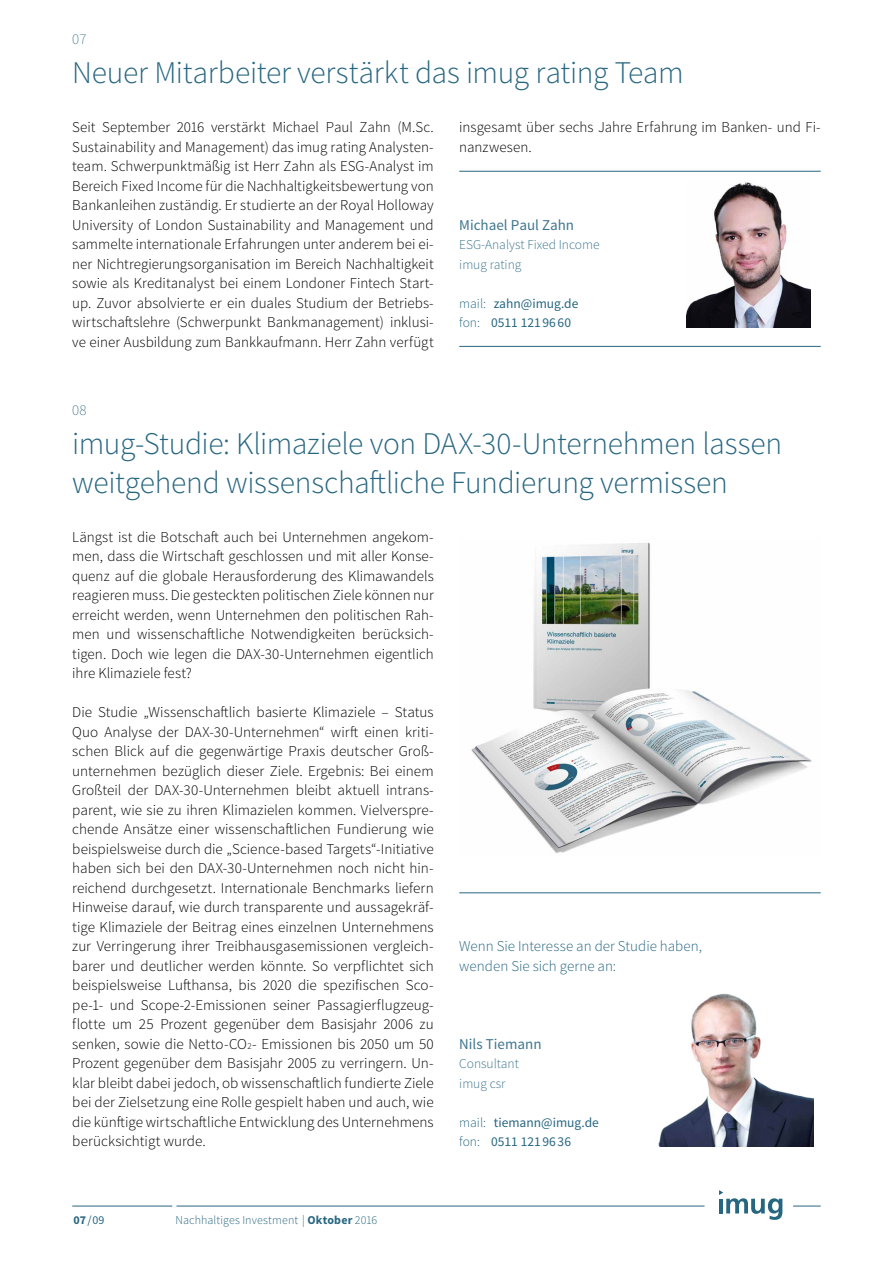
<style>
.page{position:relative;width:893px;height:1263px;background:#fff}
.page>*{position:absolute;margin:0;border:0;box-sizing:border-box;transform-origin:0 0}
.t1{font:300 31.5px/39px "Source Sans Pro";letter-spacing:-.01em;color:#276681}
.t2{font:300 15px/19.5px "Source Sans Pro";color:#000;text-align:justify}
.t3{font:300 15px/19.5px "Source Sans Pro";color:#276681}
.t4{font:15px "Source Sans Pro";color:#3d758e}
.t5{font:200 15px "Source Sans Pro";color:#276681}
.t6{font:13.5px/19.5px "Source Sans Pro";color:#276681}
.t7{font:300 13.5px/19.5px "Source Sans Pro";color:#3d758e}
.t8{font:300 12px "Source Sans Pro";letter-spacing:.005em;color:#276681}
.t9{font:12px "Source Sans Pro";color:#276681}
.s1{font-weight:300}
.s2{font-size:9px}
.s3{font-weight:700}
</style>
<div class="page">
<svg style="left:719px;top:1190px;width:63px;height:30px"></svg>
<hr style="left:176px;top:1206px;width:528px;height:1px;background:#276681">
<hr style="left:72px;top:1206px;width:100px;height:1px;background:#276681">
<svg style="left:793px;top:1206px;width:28px;height:1px"></svg>
<img style="left:471px;top:542px;width:341px;height:312px">
<hr style="left:459px;top:171px;width:362px;height:1px;background:#276681">
<hr style="left:459px;top:892px;width:362px;height:1px;background:#276681">
<hr style="left:459px;top:346px;width:362px;height:1px;background:#276681">
<img style="left:686px;top:182px;width:125px;height:145px">
<img style="left:658px;top:993px;width:155px;height:153px">
<p class="t5" style="left:72px;top:30px;width:16px">07</p>
<h1 class="t1" style="left:72px;top:54px;width:613px">Neuer Mitarbeiter verstärkt das imug rating Team</h1>
<p class="t2" style="left:72px;top:117px;width:363px">Seit September 2016 verstärkt Michael Paul Zahn (M.Sc.<br>Sustainability and Management) das imug rating Analysten&shy;team. Schwerpunktmäßig ist Herr Zahn als ESG-Analyst im Bereich Fixed Income für die Nachhaltigkeitsbewertung von Bankanleihen zuständig. Er studierte an der Royal Holloway University of London Sustainability and Management und sammelte internationale Erfahrungen unter anderem bei ei&shy;ner Nichtregierungsorganisation im Bereich Nachhaltigkeit sowie als Kreditanalyst bei einem Londoner Fintech Start&shy;up. Zuvor absolvierte er ein duales Studium der Betriebs&shy;wirtschaftslehre (Schwerpunkt Bankmanagement) inklusi&shy;ve einer Ausbildung zum Bankkaufmann. Herr Zahn verfügt</p>
<p class="t5" style="left:72px;top:401px;width:16px">08</p>
<p class="t2" style="left:459px;top:117px;width:363px">insgesamt über sechs Jahre Erfahrung im Banken- und Fi&shy;nanzwesen.</p>
<p class="t4" style="left:459px;top:215px;width:116px">Michael Paul Zahn</p>
<p class="t7" style="left:459px;top:235px;width:142px">ESG-Analyst Fixed Income imug rating</p>
<p class="t6" style="left:459px;top:294px;width:121px"><span class="s1">mail:</span> zahn@imug.de <span class="s1">fon:</span> 0511 121 96 60</p>
<h1 class="t1" style="left:72px;top:424px;width:711px">imug-Studie: Klimaziele von DAX-30-Unternehmen lassen weitgehend wissenschaftliche Fundierung vermissen</h1>
<p class="t2" style="left:72px;top:527px;width:363px">Längst ist die Botschaft auch bei Unternehmen angekom&shy;men, dass die Wirtschaft geschlossen und mit aller Konse&shy;quenz auf die globale Herausforderung des Klimawandels reagieren muss. Die gesteckten politischen Ziele können nur erreicht werden, wenn Unternehmen den politischen Rah&shy;men und wissenschaftliche Notwendigkeiten berücksich&shy;tigen. Doch wie legen die DAX-30-Unternehmen eigentlich ihre Klimaziele fest?</p>
<p class="t2" style="left:72px;top:702px;width:363px">Die Studie „Wissenschaftlich basierte Klimaziele – Status Quo Analyse der DAX-30-Unternehmen“ wirft einen kriti&shy;schen Blick auf die gegenwärtige Praxis deutscher Groß&shy;unternehmen bezüglich dieser Ziele. Ergebnis: Bei einem Großteil der DAX-30-Unternehmen bleibt aktuell intrans&shy;parent, wie sie zu ihren Klimazielen kommen. Vielverspre&shy;chende Ansätze einer wissenschaftlichen Fundierung wie beispielsweise durch die „Science-based Targets“-Initiative haben sich bei den DAX-30-Unternehmen noch nicht hin&shy;reichend durchgesetzt. Internationale Benchmarks liefern Hinweise darauf, wie durch transparente und aussagekräf&shy;tige Klimaziele der Beitrag eines einzelnen Unternehmens zur Verringerung ihrer Treibhausgasemissionen vergleich&shy;barer und deutlicher werden könnte. So verpflichtet sich beispielsweise Lufthansa, bis 2020 die spezifischen Sco&shy;pe-1- und Scope-2-Emissionen seiner Passagierflugzeug&shy;flotte um 25 Prozent gegenüber dem Basisjahr 2006 zu senken, sowie die Netto-CO<span class="s2">2</span>- Emissionen bis 2050 um 50<br>Prozent gegenüber dem Basisjahr 2005 zu verringern. Un&shy;klar bleibt dabei jedoch, ob wissenschaftlich fundierte Ziele bei der Zielsetzung eine Rolle gespielt haben und auch, wie die künftige wirtschaftliche Entwicklung des Unternehmens berücksichtigt wurde.</p>
<p class="t3" style="left:459px;top:936px;width:244px">Wenn Sie Interesse an der Studie haben, wenden Sie sich gerne an:</p>
<p class="t4" style="left:459px;top:1034px;width:84px">Nils Tiemann</p>
<p class="t7" style="left:459px;top:1054px;width:61px">Consultant imug csr</p>
<p class="t6" style="left:459px;top:1113px;width:141px"><span class="s1">mail:</span> tiemann@imug.de <span class="s1">fon:</span> 0511 121 96 36</p>
<p class="t9" style="left:73px;top:1213px;width:33px"><span class="s3">07</span>/09</p>
<p class="t8" style="left:175px;top:1213px;width:203px">Nachhaltiges Investment | <span class="s3">Oktober</span> 2016</p>
</div>
